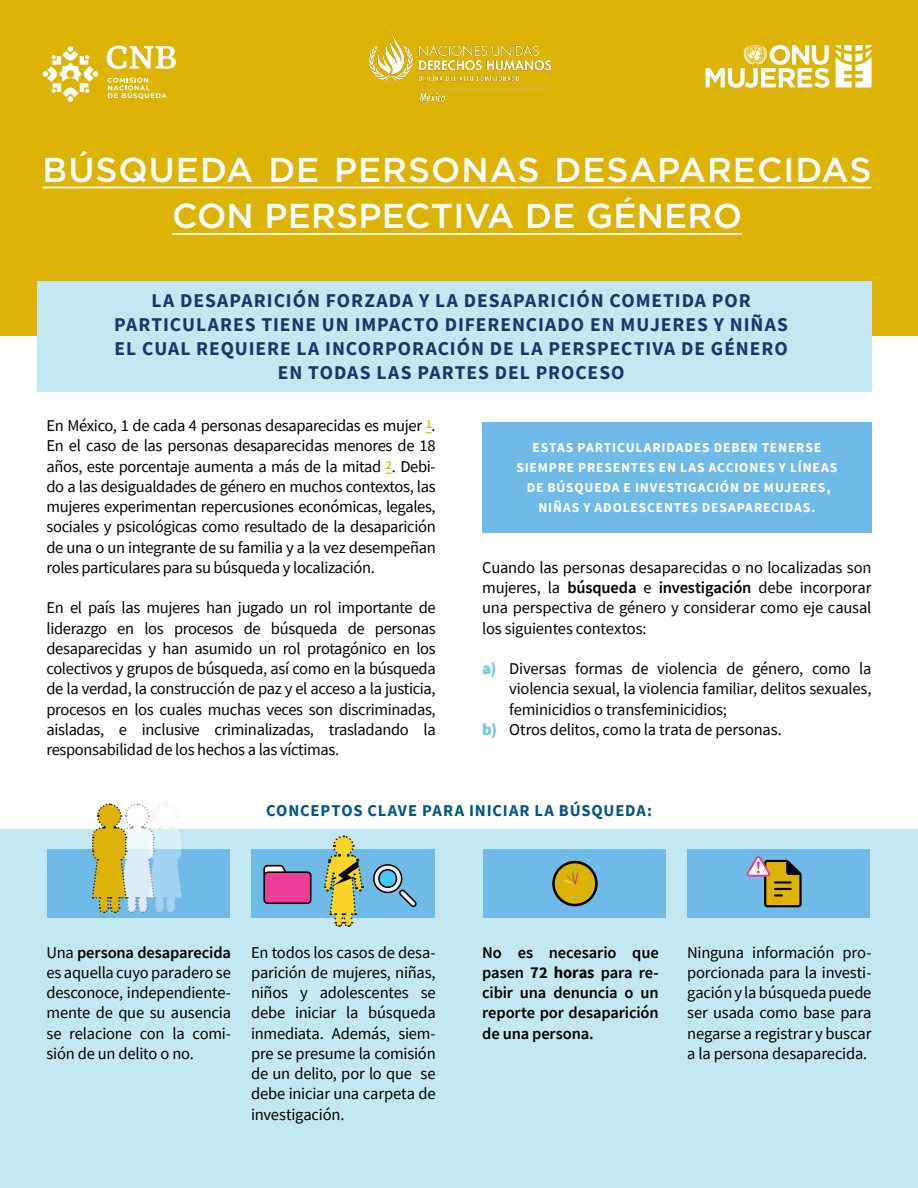
<style>
.page{position:relative;width:918px;height:1188px;background:#fff}
.page>*{position:absolute;margin:0;border:0;box-sizing:border-box;transform-origin:0 0}
.t1{font:500 34.5px/46.5px "Gotham";letter-spacing:.015em;color:#fff;text-align:center}
.t2{font:700 19.5px/24px "Source Sans Pro";letter-spacing:.05em;color:#1b3668;text-align:center}
.t3{font:16.5px/20.2px "Source Sans Pro";letter-spacing:-.015em;color:#000;text-align:justify}
.t4{font:600 16.5px/20.2px "Source Sans Pro";letter-spacing:-.01em;color:#000;text-align:justify}
.t5{font:700 16.5px "Source Sans Pro";letter-spacing:.05em;color:#00558a}
.t6{font:700 13.5px/20.2px "Source Sans Pro";letter-spacing:.06em;color:#fff;text-align:center}
.s1{font-weight:600}
.s2{font-weight:900;color:#70c7de}
.s3{font-weight:700}
</style>
<div class="page">
<div style="left:0;top:0;width:918px;height:336px;background:#ddb307"></div>
<hr style="left:43px;top:187px;width:828px;height:1px;background:#fff">
<hr style="left:172px;top:233px;width:570px;height:2px;background:#fff">
<div style="left:482px;top:422px;width:390px;height:110px;background:#70bae7"></div>
<div style="left:37px;top:281px;width:835px;height:111px;background:#c3e8f1"></div>
<div style="left:0;top:830px;width:918px;height:358px;background:#c3e8f1"></div>
<svg style="left:706px;top:45px;width:123px;height:43px"></svg>
<svg style="left:836px;top:45px;width:36px;height:42px"></svg>
<div style="left:47px;top:849px;width:183px;height:69px;background:#70bae7"></div>
<div style="left:252px;top:849px;width:183px;height:69px;background:#70bae7"></div>
<div style="left:483px;top:849px;width:183px;height:69px;background:#70bae7"></div>
<div style="left:687px;top:849px;width:183px;height:69px;background:#70bae7"></div>
<svg style="left:107px;top:46px;width:69px;height:23px"></svg>
<svg style="left:108px;top:77px;width:59px;height:22px"></svg>
<svg style="left:43px;top:46px;width:55px;height:56px"></svg>
<svg style="left:91px;top:803px;width:92px;height:110px"></svg>
<svg style="left:324px;top:835px;width:40px;height:92px"></svg>
<svg style="left:552px;top:860px;width:46px;height:47px"></svg>
<svg style="left:263px;top:865px;width:49px;height:39px;background:#bc4b8d"></svg>
<svg style="left:373px;top:864px;width:44px;height:43px"></svg>
<svg style="left:747px;top:856px;width:55px;height:51px"></svg>
<img style="left:369px;top:28px;width:183px;height:74px">
<h1 class="t1" style="left:43px;top:146px;width:830px">BÚSQUEDA DE PERSONAS DESAPARECIDAS<br>CON PERSPECTIVA DE GÉNERO</h1>
<p class="t2" style="left:114px;top:288px;width:676px">LA DESAPARICIÓN FORZADA Y LA DESAPARICIÓN COMETIDA POR PARTICULARES TIENE UN IMPACTO DIFERENCIADO EN MUJERES Y NIÑAS EL CUAL REQUIERE LA INCORPORACIÓN DE LA PERSPECTIVA DE GÉNERO EN TODAS LAS PARTES DEL PROCESO</p>
<p class="t3" style="left:46px;top:416px;width:391px">En México, 1 de cada 4 personas desaparecidas es mujer <sup>1</sup>.<br>En el caso de las personas desaparecidas menores de 18 años, este porcentaje aumenta a más de la mitad <sup>2</sup>. Debi&shy;do a las desigualdades de género en muchos contextos, las mujeres experimentan repercusiones económicas, legales, sociales y psicológicas como resultado de la desaparición de una o un integrante de su familia y a la vez desempeñan roles particulares para su búsqueda y localización.</p>
<p class="t3" style="left:46px;top:598px;width:391px">En el país las mujeres han jugado un rol importante de liderazgo en los procesos de búsqueda de personas desaparecidas y han asumido un rol protagónico en los colectivos y grupos de búsqueda, así como en la búsqueda de la verdad, la construcción de paz y el acceso a la justicia, procesos en los cuales muchas veces son discriminadas, aisladas, e inclusive criminalizadas, trasladando la responsabilidad de los hechos a las víctimas.</p>
<p class="t6" style="left:516px;top:437px;width:323px">ESTAS PARTICULARIDADES DEBEN TENERSE SIEMPRE PRESENTES EN LAS ACCIONES Y LÍNEAS DE BÚSQUEDA E INVESTIGACIÓN DE MUJERES, NIÑAS Y ADOLESCENTES DESAPARECIDAS.</p>
<p class="t3" style="left:482px;top:557px;width:391px">Cuando las personas desaparecidas o no localizadas son mujeres, la <span class="s1">búsqueda</span> e <span class="s1">investigación</span> debe incorporar una perspectiva de género y considerar como eje causal los siguientes contextos:</p>
<p class="t3" style="left:482px;top:659px;width:391px"><span class="s2">a)</span> Diversas formas de violencia de género, como la</p>
<p class="t3" style="left:509px;top:679px;width:364px">violencia sexual, la violencia familiar, delitos sexuales,</p>
<p class="t3" style="left:509px;top:699px;width:219px">feminicidios o transfeminicidios;</p>
<p class="t3" style="left:482px;top:719px;width:301px"><span class="s2">b)</span> Otros delitos, como la trata de personas.</p>
<p class="t5" style="left:266px;top:799px;width:387px">CONCEPTOS CLAVE PARA INICIAR LA BÚSQUEDA:</p>
<p class="t3" style="left:46px;top:942px;width:186px">Una <span class="s1">persona desaparecida </span>es aquella cuyo paradero se desconoce, independiente&shy;mente de que su ausencia se relacione con la comi&shy;sión de un delito o no.</p>
<p class="t3" style="left:251px;top:942px;width:186px">En todos los casos de desa&shy;parición de mujeres, niñas, niños y adolescentes se debe iniciar la búsqueda inmediata. Además, siem&shy;pre se presume la comisión de un delito, por lo que se debe iniciar una carpeta de investigación.</p>
<p class="t4" style="left:482px;top:942px;width:178px">No es necesario que pasen <span class="s3">72 horas</span> para re&shy;cibir una denuncia o un reporte por desaparición de una persona.</p>
<p class="t3" style="left:687px;top:942px;width:186px">Ninguna información pro&shy;porcionada para la investi&shy;gación y la búsqueda puede ser usada como base para negarse a registrar y buscar a la persona desaparecida.</p>
</div>
